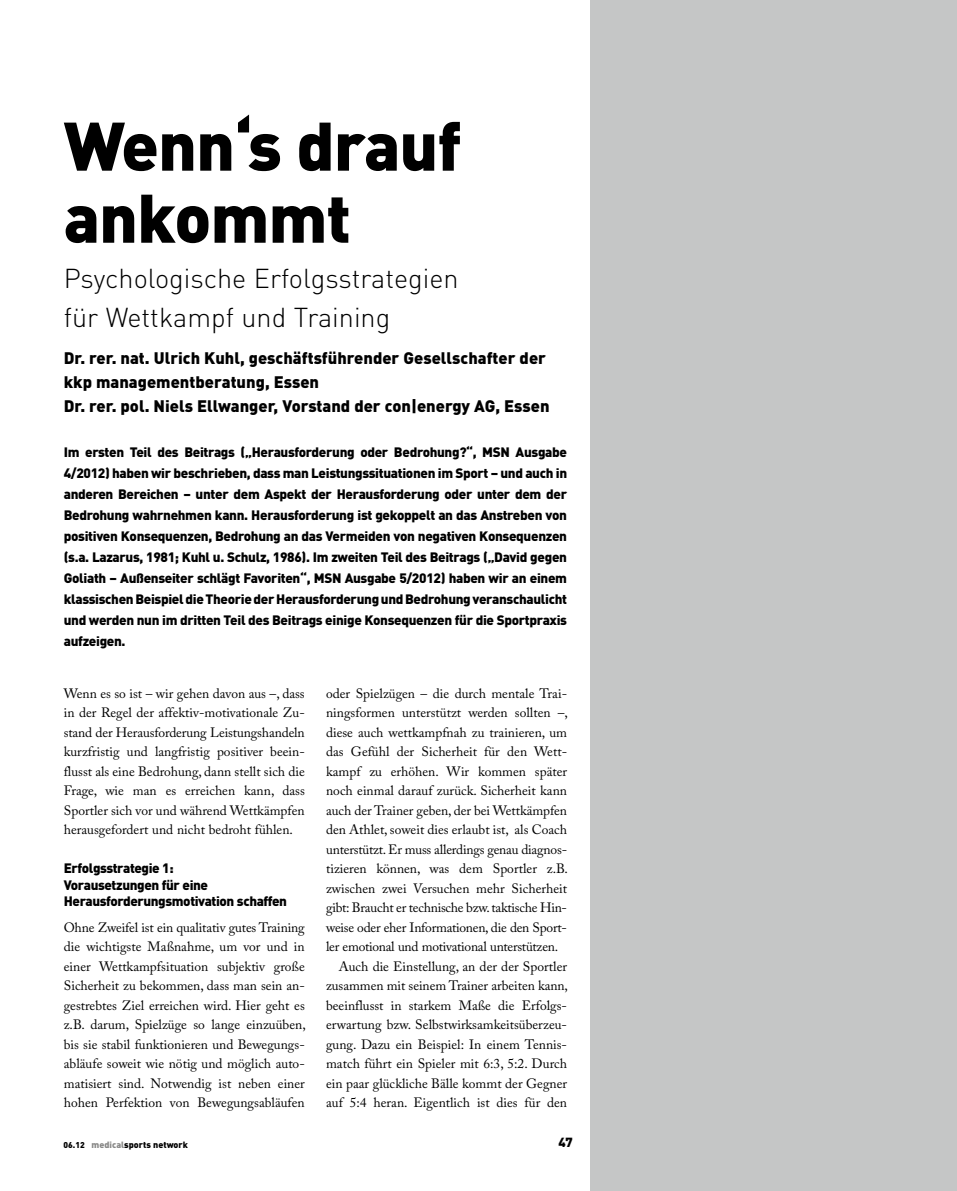
<style>
.page{position:relative;width:957px;height:1191px;background:#fff}
.page>*{position:absolute;margin:0;border:0;box-sizing:border-box;transform-origin:0 0}
.t1{font:900 67.5px/72px "DIN Pro";letter-spacing:-.015em;color:#000}
.t2{font:300 27px/39px "DIN Pro";color:#000}
.t3{font:900 16.5px/24px "DIN Pro";color:#000}
.t4{font:13.5px/19.5px "Adobe Caslon Pro";color:#000;text-align:justify}
.t5{font:900 13.5px/21px "DIN Pro";letter-spacing:-.03em;color:#000;text-align:justify}
.t6{font:13.5px "Adobe Caslon Pro";letter-spacing:-.02em;color:#000}
.t7{font:900 13.05px "DIN";color:#000}
.t8{font:900 9px "DIN";color:#000}
.s1{font-size:8.4px}
.s2{color:#878786}
</style>
<div class="page">
<div style="left:590px;top:0;width:367px;height:1191px;background:#c5c6c6"></div>
<h1 class="t1" style="left:64px;top:107px;width:399px">Wenn‘s drauf ankommt</h1>
<h2 class="t2" style="left:64px;top:258px;width:396px">Psychologische Erfolgsstrategien für Wettkampf und Training</h2>
<p class="t3" style="left:64px;top:345px;width:487px">Dr. rer. nat. Ulrich Kuhl, geschäftsführender Gesellschafter der kkp managementberatung, Essen<br>Dr. rer. pol. Niels Ellwanger, Vorstand der con|energy AG, Essen</p>
<p class="t5" style="left:64px;top:441px;width:505px">Im ersten Teil des Beitrags („Herausforderung oder Bedrohung?“, MSN Ausgabe 4/2012) haben wir beschrieben, dass man Leistungssituationen im Sport – und auch in anderen Bereichen – unter dem Aspekt der Herausforderung oder unter dem der Bedrohung wahrnehmen kann. Herausforderung ist gekoppelt an das Anstreben von positiven Konsequenzen, Bedrohung an das Vermeiden von negativen Konsequenzen (s.a. Lazarus, 1981; Kuhl u. Schulz, 1986). Im zweiten Teil des Beitrags („David gegen Goliath – Außenseiter schlägt Favoriten“, MSN Ausgabe 5/2012) haben wir an einem klassischen Beispiel die Theorie der Herausforderung und Bedrohung veranschaulicht und werden nun im dritten Teil des Beitrags einige Konsequenzen für die Sportpraxis aufzeigen.</p>
<p class="t4" style="left:64px;top:683px;width:242px">Wenn es so ist – wir gehen davon aus –, dass in der Regel der affektiv-motivationale Zu&shy;stand der Herausforderung Leistungshandeln kurzfristig und langfristig positiver beein&shy;flusst als eine Bedrohung, dann stellt sich die Frage, wie man es erreichen kann, dass Sportler sich vor und während Wettkämpfen herausgefordert und nicht bedroht fühlen.</p>
<p class="t5" style="left:64px;top:859px;width:225px;line-height:16.5px;text-align:left">Erfolgsstrategie 1:<br>Vorausetzungen für eine<br>Herausforderungsmotivation schaffen</p>
<p class="t4" style="left:64px;top:917px;width:243px">Ohne Zweifel ist ein qualitativ gutes Training die wichtigste Maßnahme, um vor und in einer Wettkampfsituation subjektiv große Sicherheit zu bekommen, dass man sein an&shy;gestrebtes Ziel erreichen wird. Hier geht es z.B. darum, Spielzüge so lange einzuüben, bis sie stabil funktionieren und Bewegungs&shy;abläufe soweit wie nötig und möglich auto&shy;matisiert sind. Notwendig ist neben einer hohen Perfektion von Bewegungsabläufen</p>
<p class="t4" style="left:326px;top:683px;width:242px">oder Spielzügen – die durch mentale Trai-</p>
<p class="t4" style="left:326px;top:703px;width:243px">ningsformen unterstützt werden sollten –,</p>
<p class="t4" style="left:326px;top:722px;width:242px">diese auch wettkampfnah zu trainieren, um</p>
<p class="t4" style="left:326px;top:742px;width:242px">das Gefühl der Sicherheit für den Wett-</p>
<p class="t4" style="left:326px;top:761px;width:242px">kampf zu erhöhen. Wir kommen später</p>
<p class="t4" style="left:326px;top:781px;width:242px">noch einmal darauf zurück. Sicherheit kann</p>
<p class="t4" style="left:326px;top:800px;width:242px">auch der Trainer geben, der bei Wettkämpfen</p>
<p class="t4" style="left:326px;top:820px;width:242px">den Athlet, soweit dies erlaubt ist, als Coach</p>
<p class="t4" style="left:326px;top:839px;width:242px">unterstützt. Er muss allerdings genau diagnos-</p>
<p class="t4" style="left:326px;top:859px;width:243px">tizieren können, was dem Sportler z.B.</p>
<p class="t4" style="left:326px;top:878px;width:242px">zwischen zwei Versuchen mehr Sicherheit</p>
<p class="t6" style="left:326px;top:899px;width:242px">gibt: Braucht er technische bzw. taktische Hin-</p>
<p class="t6" style="left:326px;top:919px;width:242px">weise oder eher Informationen, die den Sport-</p>
<p class="t6" style="left:326px;top:938px;width:234px">ler emotional und motivational unterstützen.</p>
<p class="t4" style="left:339px;top:956px;width:230px">Auch die Einstellung, an der der Sportler</p>
<p class="t4" style="left:326px;top:975px;width:243px">zusammen mit seinem Trainer arbeiten kann,</p>
<p class="t4" style="left:326px;top:995px;width:241px">beeinflusst in starkem Maße die Erfolgs-</p>
<p class="t4" style="left:326px;top:1014px;width:242px">erwartung bzw. Selbstwirksamkeitsüberzeu-</p>
<p class="t4" style="left:326px;top:1034px;width:242px">gung. Dazu ein Beispiel: In einem Tennis-</p>
<p class="t4" style="left:326px;top:1053px;width:242px">match führt ein Spieler mit 6:3, 5:2. Durch</p>
<p class="t4" style="left:326px;top:1073px;width:242px">ein paar glückliche Bälle kommt der Gegner</p>
<p class="t4" style="left:326px;top:1092px;width:242px">auf 5:4 heran. Eigentlich ist dies für den</p>
<p class="t8" style="left:64px;top:1138px;width:126px"><span class="s1">06.12</span> <span class="s2">medical</span>sports network</p>
<p class="t7" style="left:558px;top:1133px;width:16px">47</p>
</div>
